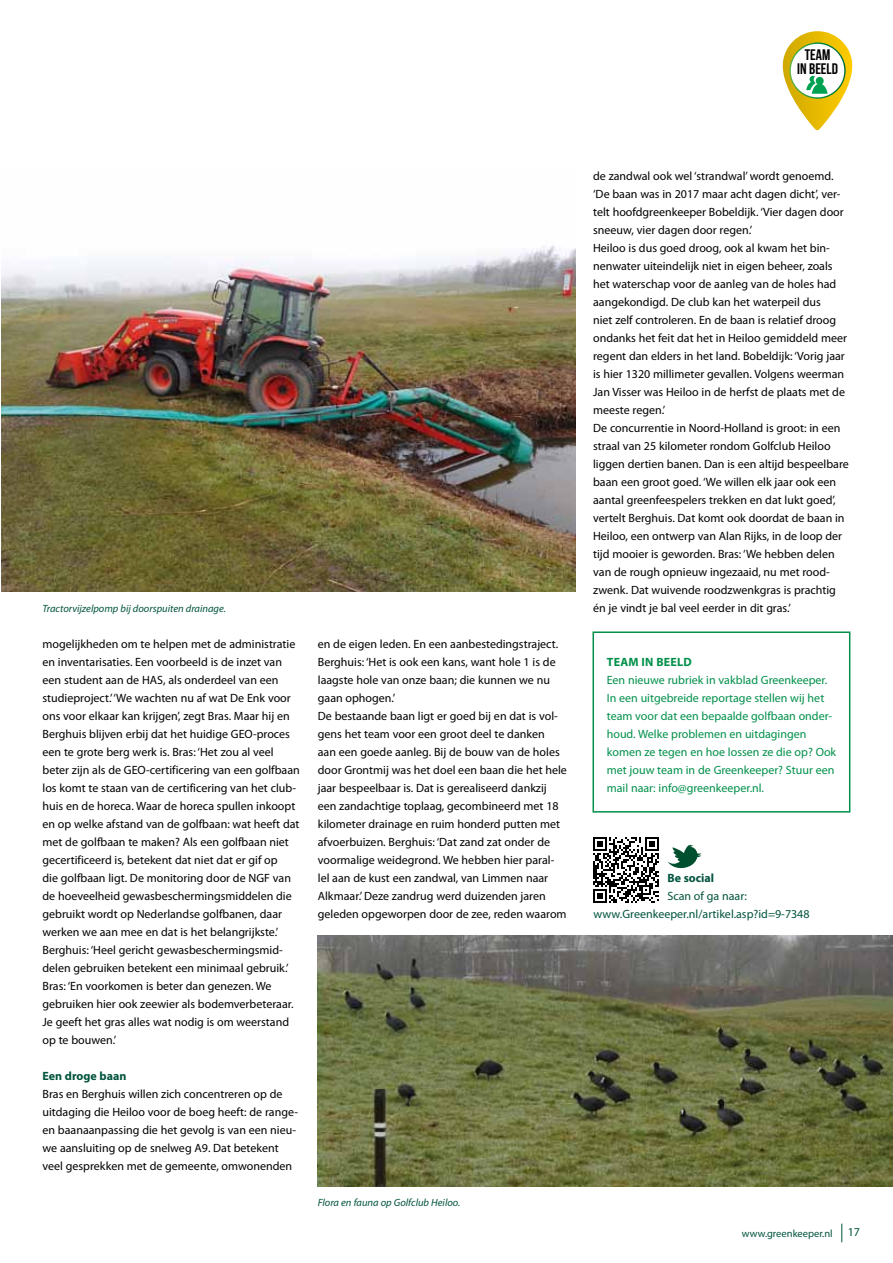
<style>
.page{position:relative;width:893px;height:1263px;background:#fff}
.page>*{position:absolute;margin:0;border:0;box-sizing:border-box;transform-origin:0 0}
.t1{font:15.3px/13.6px "Bebas Neue";color:#000;text-align:center}
.t2{font:12px/18px "Myriad Pro";color:#000}
.t3{font:12px/18px "Myriad Pro";color:#00904a}
.t4{font:12px/18px "Myriad Pro";color:#00533d}
.t5{font:700 12px "Myriad Pro";color:#00533d}
.t6{font:700 12px "Myriad Pro";letter-spacing:.02em;color:#00904a}
.t7{font:italic 10.5px "Myriad Pro";color:#00533d}
.t8{font:10.5px "Myriad Pro";color:#00533d}
</style>
<div class="page">
<svg style="left:841px;top:1223px;width:1px;height:19px"></svg>
<img style="left:1px;top:245px;width:574px;height:346px">
<img style="left:318px;top:935px;width:575px;height:251px">
<svg style="left:593px;top:837px;width:66px;height:66px"></svg>
<svg style="left:667px;top:845px;width:34px;height:23px"></svg>
<svg style="left:783px;top:31px;width:70px;height:99px"></svg>
<div style="left:592px;top:631px;width:258px;height:181px;border:2px solid #00904a"></div>
<p class="t1" style="left:797px;top:48px;width:42px">TEAM<br>IN BEELD</p>
<p class="t2" style="left:593px;top:167px;width:257px">de zandwal ook wel ‘strandwal’ wordt genoemd. ‘De baan was in 2017 maar acht dagen dicht’, ver&shy;telt hoofdgreenkeeper Bobeldijk. ‘Vier dagen door sneeuw, vier dagen door regen.’<br>Heiloo is dus goed droog, ook al kwam het bin&shy;nenwater uiteindelijk niet in eigen beheer, zoals het waterschap voor de aanleg van de holes had aangekondigd. De club kan het waterpeil dus<br>niet zelf controleren. En de baan is relatief droog ondanks het feit dat het in Heiloo gemiddeld meer regent dan elders in het land. Bobeldijk: ‘Vorig jaar is hier 1320 millimeter gevallen. Volgens weerman Jan Visser was Heiloo in de herfst de plaats met de meeste regen.’<br>De concurrentie in Noord-Holland is groot: in een straal van 25 kilometer rondom Golfclub Heiloo liggen dertien banen. Dan is een altijd bespeelbare baan een groot goed. ‘We willen elk jaar ook een aantal greenfeespelers trekken en dat lukt goed’, vertelt Berghuis. Dat komt ook doordat de baan in Heiloo, een ontwerp van Alan Rijks, in de loop der tijd mooier is geworden. Bras: ‘We hebben delen van de rough opnieuw ingezaaid, nu met rood&shy;zwenk. Dat wuivende roodzwenkgras is prachtig</p>
<p class="t7" style="left:43px;top:602px;width:185px">Tractorvijzelpomp bij doorspuiten drainage.</p>
<p class="t2" style="left:593px;top:599px;width:199px">én je vindt je bal veel eerder in dit gras.’</p>
<p class="t2" style="left:43px;top:635px;width:259px">mogelijkheden om te helpen met de administratie en inventarisaties. Een voorbeeld is de inzet van een student aan de HAS, als onderdeel van een studieproject.’ ‘We wachten nu af wat De Enk voor ons voor elkaar kan krijgen’, zegt Bras. Maar hij en Berghuis blijven erbij dat het huidige GEO-proces een te grote berg werk is. Bras: ‘Het zou al veel beter zijn als de GEO-certificering van een golfbaan los komt te staan van de certificering van het club&shy;huis en de horeca. Waar de horeca spullen inkoopt en op welke afstand van de golfbaan: wat heeft dat met de golfbaan te maken? Als een golfbaan niet gecertificeerd is, betekent dat niet dat er gif op<br>die golfbaan ligt. De monitoring door de NGF van de hoeveelheid gewasbeschermingsmiddelen die gebruikt wordt op Nederlandse golfbanen, daar werken we aan mee en dat is het belangrijkste.’ Berghuis: ‘Heel gericht gewasbeschermingsmid&shy;delen gebruiken betekent een minimaal gebruik.’ Bras: ‘En voorkomen is beter dan genezen. We gebruiken hier ook zeewier als bodemverbeteraar.<br>Je geeft het gras alles wat nodig is om weerstand op te bouwen.’</p>
<p class="t5" style="left:43px;top:1068px;width:85px">Een droge baan</p>
<p class="t2" style="left:43px;top:1085px;width:257px">Bras en Berghuis willen zich concentreren op de uitdaging die Heiloo voor de boeg heeft: de range&shy;en baanaanpassing die het gevolg is van een nieu&shy;we aansluiting op de snelweg A9. Dat betekent veel gesprekken met de gemeente, omwonenden</p>
<p class="t2" style="left:318px;top:635px;width:251px">en de eigen leden. En een aanbestedingstraject.<br>Berghuis: ‘Het is ook een kans, want hole 1 is de laagste hole van onze baan; die kunnen we nu gaan ophogen.’<br>De bestaande baan ligt er goed bij en dat is vol&shy;gens het team voor een groot deel te danken<br>aan een goede aanleg. Bij de bouw van de holes door Grontmij was het doel een baan die het hele jaar bespeelbaar is. Dat is gerealiseerd dankzij een zandachtige toplaag, gecombineerd met 18 kilometer drainage en ruim honderd putten met afvoerbuizen. Berghuis: ‘Dat zand zat onder de voormalige weidegrond. We hebben hier paral&shy;lel aan de kust een zandwal, van Limmen naar Alkmaar.’ Deze zandrug werd duizenden jaren geleden opgeworpen door de zee, reden waarom</p>
<p class="t7" style="left:318px;top:1196px;width:144px">Flora en fauna op Golfclub Heiloo.</p>
<p class="t6" style="left:607px;top:654px;width:86px">Team in beeld</p>
<p class="t3" style="left:607px;top:671px;width:231px">Een nieuwe rubriek in vakblad Greenkeeper.<br>In een uitgebreide reportage stellen wij het team voor dat een bepaalde golfbaan onder&shy;houd. Welke problemen en uitdagingen komen ze tegen en hoe lossen ze die op? Ook met jouw team in de Greenkeeper? Stuur een mail naar: info@greenkeeper.nl.</p>
<p class="t5" style="left:667px;top:870px;width:48px">Be social</p>
<p class="t4" style="left:594px;top:887px;width:217px;text-indent:74px">Scan of ga naar: www.Greenkeeper.nl/artikel.asp?id=9-7348</p>
<p class="t8" style="left:742px;top:1227px;width:92px">www.greenkeeper.nl</p>
<p class="t4" style="left:848px;top:1222px;width:14px">17</p>
</div>
